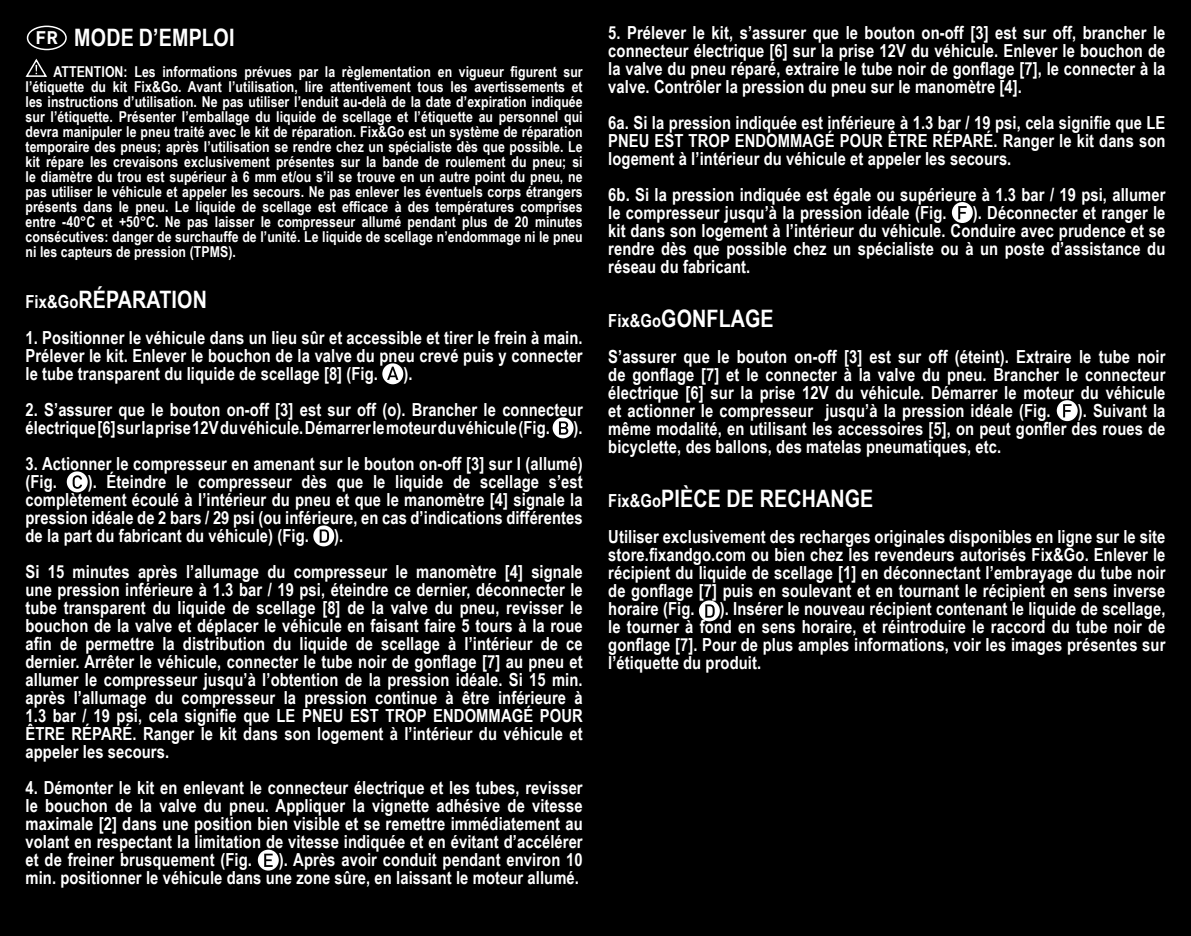
<style>
.page{position:relative;width:1191px;height:936px;background:#fff}
.page>*{position:absolute;margin:0;border:0;box-sizing:border-box;transform-origin:0 0}
.t1{font:700 24px "Arial Narrow";letter-spacing:.005em;color:#fff}
.t2{font:700 18px/18px "Arial Narrow";letter-spacing:.005em;color:#fff;text-align:justify}
.t3{font:700 15px/15px "Arial Narrow";letter-spacing:.005em;color:#fff;text-align:justify}
.s1{font-family:"DIN";font-size:18px}
.s2{font-size:18px}
</style>
<div class="page">
<div style="left:0;top:0;width:1191px;height:935px;background:#000"></div>
<div style="left:952px;top:202px;width:20px;height:21px;background:#fff;border-radius:50%"></div>
<svg style="left:958px;top:206px;width:8px;height:13px"></svg>
<div style="left:1056px;top:400px;width:21px;height:21px;background:#fff;border-radius:50%"></div>
<svg style="left:1063px;top:404px;width:8px;height:13px"></svg>
<div style="left:699px;top:600px;width:21px;height:21px;background:#fff;border-radius:50%"></div>
<svg style="left:705px;top:604px;width:10px;height:13px"></svg>
<svg style="left:25px;top:58px;width:22px;height:19px"></svg>
<div style="left:382px;top:363px;width:21px;height:21px;background:#fff;border-radius:50%"></div>
<svg style="left:387px;top:366px;width:11px;height:14px"></svg>
<svg style="left:552px;top:417px;width:21px;height:21px"></svg>
<svg style="left:559px;top:421px;width:9px;height:13px"></svg>
<div style="left:67px;top:471px;width:21px;height:21px;background:#fff;border-radius:50%"></div>
<svg style="left:73px;top:475px;width:9px;height:14px"></svg>
<svg style="left:313px;top:525px;width:21px;height:21px"></svg>
<svg style="left:320px;top:529px;width:9px;height:13px"></svg>
<div style="left:258px;top:849px;width:21px;height:21px;background:#fff;border-radius:50%"></div>
<svg style="left:264px;top:853px;width:9px;height:13px"></svg>
<div style="left:27px;top:26px;width:40px;height:24px;border:2px solid #fff;border-radius:50%"></div>
<h1 class="t1" style="left:36px;top:20px;width:200px"><span class="s1">FR</span> MODE D’EMPLOI</h1>
<p class="t3" style="left:26px;top:63px;width:559px;text-indent:28px">ATTENTION: Les informations prévues par la règlementation en vigueur figurent sur l’étiquette du kit Fix&amp;Go. Avant l’utilisation, lire attentivement tous les avertissements et les instructions d’utilisation. Ne pas utiliser l’enduit au-delà de la date d’expiration indiquée sur l’étiquette. Présenter l’emballage du liquide de scellage et l’étiquette au personnel qui devra manipuler le pneu traité avec le kit de réparation. Fix&amp;Go est un système de réparation temporaire des pneus; après l’utilisation se rendre chez un spécialiste dès que possible. Le kit répare les crevaisons exclusivement présentes sur la bande de roulement du pneu; si le diamètre du trou est supérieur à 6 mm et/ou s’il se trouve en un autre point du pneu, ne pas utiliser le véhicule et appeler les secours. Ne pas enlever les éventuels corps étrangers présents dans le pneu. Le liquide de scellage est efficace à des températures comprises entre -40°C et +50°C. Ne pas laisser le compresseur allumé pendant plus de 20 minutes consécutives: danger de surchauffe de l’unité. Le liquide de scellage n’endommage ni le pneu ni les capteurs de pression (TPMS).</p>
<h1 class="t1" style="left:26px;top:281px;width:183px"><span class="s2">Fix&amp;Go</span>RÉPARATION</h1>
<p class="t2" style="left:26px;top:328px;width:558px">1. Positionner le véhicule dans un lieu sûr et accessible et tirer le frein à main.<br>Prélever le kit. Enlever le bouchon de la valve du pneu crevé puis y connecter le tube transparent du liquide de scellage [8] (Fig.</p>
<p class="t2" style="left:403px;top:364px;width:11px">).</p>
<p class="t2" style="left:26px;top:400px;width:559px">2. S’assurer que le bouton on-off [3] est sur off (o). Brancher le connecteur électrique [6] sur la prise 12V du véhicule. Démarrer le moteur du véhicule (Fig.</p>
<p class="t2" style="left:573px;top:418px;width:11px">).</p>
<p class="t2" style="left:26px;top:454px;width:559px">3. Actionner le compresseur en amenant sur le bouton on-off [3] sur I (allumé) (Fig.</p>
<p class="t2" style="left:26px;top:472px;width:559px;text-indent:62px">). Éteindre le compresseur dès que le liquide de scellage s’est complètement écoulé à l’intérieur du pneu et que le manomètre [4] signale la pression idéale de 2 bars / 29 psi (ou inférieure, en cas d’indications différentes de la part du fabricant du véhicule) (Fig.</p>
<p class="t2" style="left:26px;top:517px;width:559px;line-height:36px;text-indent:309px">).<br>Si 15 minutes après l’allumage du compresseur le manomètre [4] signale</p>
<p class="t2" style="left:26px;top:580px;width:559px">une pression inférieure à 1.3 bar / 19 psi, éteindre ce dernier, déconnecter le tube transparent du liquide de scellage [8] de la valve du pneu, revisser le bouchon de la valve et déplacer le véhicule en faisant faire 5 tours à la roue afin de permettre la distribution du liquide de scellage à l’intérieur de ce dernier. Arrêter le véhicule, connecter le tube noir de gonflage [7] au pneu et allumer le compresseur jusqu’à l’obtention de la pression idéale. Si 15 min. après l’allumage du compresseur la pression continue à être inférieure à 1.3 bar / 19 psi, cela signifie que LE PNEU EST TROP ENDOMMAGÉ POUR ÊTRE RÉPARÉ. Ranger le kit dans son logement à l’intérieur du véhicule et appeler les secours.</p>
<p class="t2" style="left:26px;top:778px;width:559px">4. Démonter le kit en enlevant le connecteur électrique et les tubes, revisser le bouchon de la valve du pneu. Appliquer la vignette adhésive de vitesse maximale [2] dans une position bien visible et se remettre immédiatement au volant en respectant la limitation de vitesse indiquée et en évitant d’accélérer et de freiner brusquement (Fig.</p>
<p class="t2" style="left:26px;top:850px;width:559px;text-align:right">). Après avoir conduit pendant environ 10<br>min. positionner le véhicule dans une zone sûre, en laissant le moteur allumé.</p>
<p class="t2" style="left:608px;top:22px;width:559px">5. Prélever le kit, s’assurer que le bouton on-off [3] est sur off, brancher le connecteur électrique [6] sur la prise 12V du véhicule. Enlever le bouchon de la valve du pneu réparé, extraire le tube noir de gonflage [7], le connecter à la valve. Contrôler la pression du pneu sur le manomètre [4].</p>
<p class="t2" style="left:608px;top:112px;width:559px">6a. Si la pression indiquée est inférieure à 1.3 bar / 19 psi, cela signifie que LE PNEU EST TROP ENDOMMAGÉ POUR ÊTRE RÉPARÉ. Ranger le kit dans son logement à l’intérieur du véhicule et appeler les secours.</p>
<p class="t2" style="left:608px;top:184px;width:559px">6b. Si la pression indiquée est égale ou supérieure à 1.3 bar / 19 psi, allumer le compresseur jusqu’à la pression idéale (Fig.</p>
<p class="t2" style="left:608px;top:202px;width:559px;text-indent:365px">). Déconnecter et ranger le kit dans son logement à l’intérieur du véhicule. Conduire avec prudence et se rendre dès que possible chez un spécialiste ou à un poste d’assistance du réseau du fabricant.</p>
<h1 class="t1" style="left:608px;top:300px;width:167px"><span class="s2">Fix&amp;Go</span>GONFLAGE</h1>
<p class="t2" style="left:608px;top:346px;width:559px">S’assurer que le bouton on-off [3] est sur off (éteint). Extraire le tube noir de gonflage [7] et le connecter à la valve du pneu. Brancher le connecteur électrique [6] sur la prise 12V du véhicule. Démarrer le moteur du véhicule et actionner le compresseur jusqu’à la pression idéale (Fig.</p>
<p class="t2" style="left:608px;top:400px;width:559px;text-indent:469px">). Suivant la même modalité, en utilisant les accessoires [5], on peut gonfler des roues de bicyclette, des ballons, des matelas pneumatiques, etc.</p>
<h1 class="t1" style="left:608px;top:480px;width:266px"><span class="s2">Fix&amp;Go</span>PIÈCE DE RECHANGE</h1>
<p class="t2" style="left:608px;top:526px;width:559px">Utiliser exclusivement des recharges originales disponibles en ligne sur le site store.fixandgo.com ou bien chez les revendeurs autorisés Fix&amp;Go. Enlever le récipient du liquide de scellage [1] en déconnectant l’embrayage du tube noir de gonflage [7] puis en soulevant et en tournant le récipient en sens inverse horaire (Fig.</p>
<p class="t2" style="left:608px;top:598px;width:559px;text-indent:112px">). Insérer le nouveau récipient contenant le liquide de scellage, le tourner à fond en sens horaire, et réintroduire le raccord du tube noir de gonflage [7]. Pour de plus amples informations, voir les images présentes sur l’étiquette du produit.</p>
</div>
